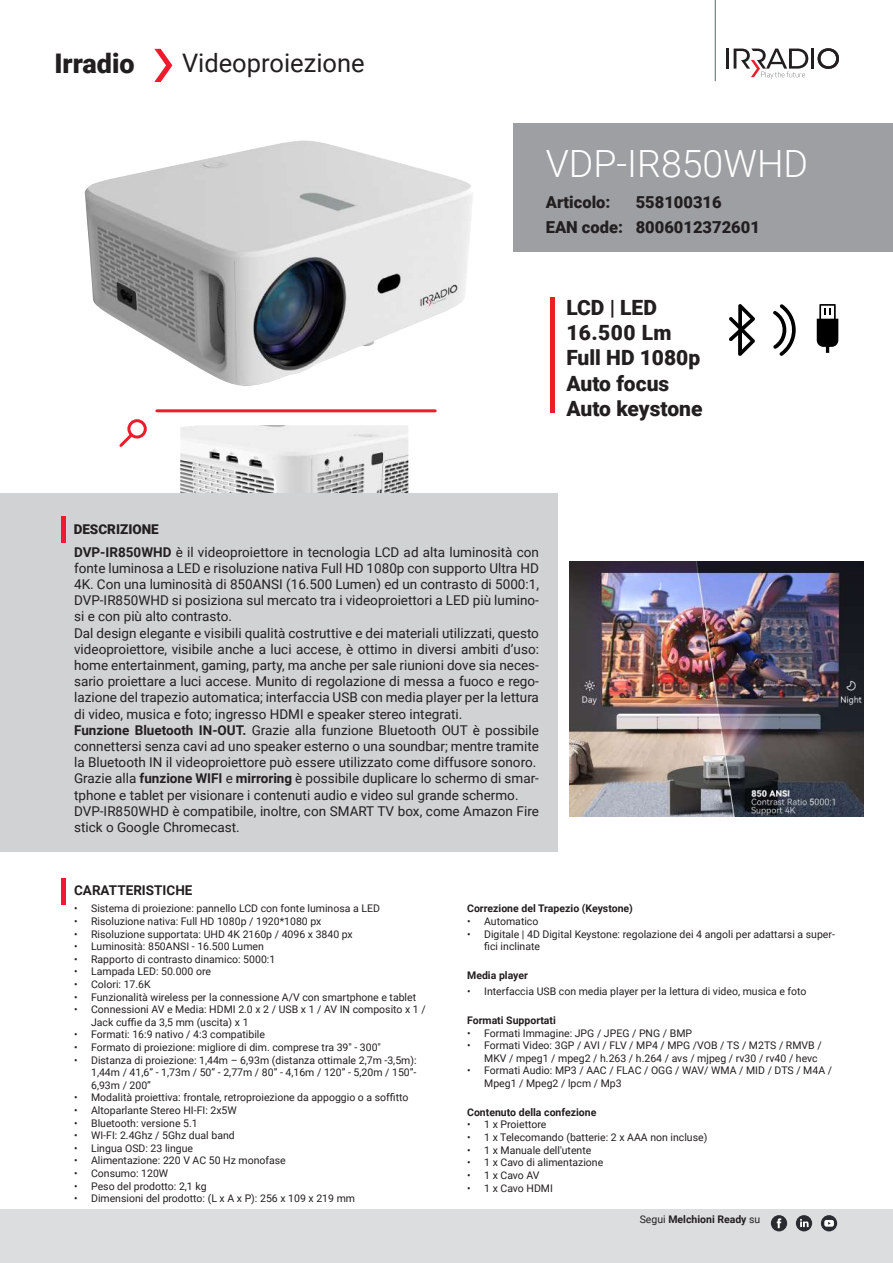
<style>
.page{position:relative;width:893px;height:1263px;background:#fff}
.page>*{position:absolute;margin:0;border:0;box-sizing:border-box;transform-origin:0 0}
.t1{font:300 37.5px "Roboto";color:#fff}
.t2{font:900 27px "Roboto";color:#231f20}
.t3{font:25.5px "Roboto";color:#231f20}
.t4{font:900 21px/25.2px "Roboto";color:#231f20}
.t5{font:900 16.5px "Roboto";color:#231f20}
.t6{font:13.5px/16.2px "Roboto";color:#231f20}
.t7{font:700 13.5px "Roboto";color:#231f20}
.t8{font:900 13.5px "Roboto";color:#231f20}
.t9{font:10.5px/12.6px "Roboto";color:#231f20}
.t10{font:700 10.5px "Roboto";color:#231f20}
.s1{font-weight:700}
.s2{font-weight:400}
</style>
<div class="page">
<div style="left:0;top:1209px;width:893px;height:54px;background:#dcdddf"></div>
<div style="left:771px;top:1215px;width:16px;height:16px;background:#292b30;border-radius:50%"></div>
<svg style="left:777px;top:1218px;width:4px;height:10px"></svg>
<div style="left:821px;top:1215px;width:16px;height:16px;background:#292b30;border-radius:50%"></div>
<svg style="left:824px;top:1220px;width:10px;height:7px"></svg>
<div style="left:796px;top:1215px;width:16px;height:16px;background:#292b30;border-radius:50%"></div>
<svg style="left:800px;top:1219px;width:9px;height:8px"></svg>
<hr style="left:715px;top:0;width:1px;height:81px;background:#5d676b">
<hr style="left:726px;top:49px;width:3px;height:20px;background:#231f20">
<hr style="left:811px;top:49px;width:3px;height:20px;background:#231f20">
<svg style="left:818px;top:48px;width:21px;height:21px"></svg>
<svg style="left:734px;top:49px;width:74px;height:30px"></svg>
<img style="left:569px;top:561px;width:294px;height:255px">
<img style="left:180px;top:425px;width:228px;height:68px">
<div style="left:127px;top:419px;width:20px;height:20px;border:3px solid #ee1b2d;border-radius:50%"></div>
<svg style="left:119px;top:431px;width:16px;height:16px"></svg>
<div style="left:0;top:493px;width:557px;height:359px;background:#d1d2d4"></div>
<hr style="left:62px;top:516px;width:4px;height:26px;background:#ee1b2d">
<hr style="left:62px;top:878px;width:4px;height:26px;background:#ee1b2d">
<img style="left:85px;top:140px;width:388px;height:246px">
<div style="left:513px;top:123px;width:380px;height:129px;background:#9d9fa2"></div>
<hr style="left:551px;top:298px;width:4px;height:115px;background:#ee1b2d">
<svg style="left:729px;top:304px;width:67px;height:52px"></svg>
<svg style="left:817px;top:304px;width:21px;height:49px"></svg>
<svg style="left:154px;top:49px;width:18px;height:33px"></svg>
<hr style="left:157px;top:409px;width:278px;height:3px;background:#ee1b2d">
<h2 class="t2" style="left:54px;top:44px;width:82px">Irradio</h2>
<h3 class="t3" style="left:182px;top:46px;width:184px">Videoproiezione</h3>
<p class="t8" style="left:74px;top:519px;width:87px">DESCRIZIONE</p>
<h1 class="t1" style="left:546px;top:137px;width:264px">VDP-IR850WHD</h1>
<h3 class="t5" style="left:546px;top:191px;width:66px">Articolo:</h3>
<h3 class="t5" style="left:636px;top:191px;width:87px">558100316</h3>
<h3 class="t5" style="left:546px;top:216px;width:216px">EAN code: 8006012372601</h3>
<h3 class="t4" style="left:566px;top:294px;width:138px">LCD | LED<br>16.500 Lm<br>Full HD 1080p<br>Auto focus<br>Auto keystone</h3>
<p class="t6" style="left:74px;top:543px;width:466px"><span class="s1">DVP-IR850WHD</span> è il videoproiettore in tecnologia LCD ad alta luminosità con fonte luminosa a LED e risoluzione nativa Full HD 1080p con supporto Ultra HD 4K. Con una luminosità di 850ANSI (16.500 Lumen) ed un contrasto di 5000:1, DVP-IR850WHD si posiziona sul mercato tra i videoproiettori a LED più lumino&shy;si e con più alto contrasto.<br>Dal design elegante e visibili qualità costruttive e dei materiali utilizzati, questo videoproiettore, visibile anche a luci accese, è ottimo in diversi ambiti d’uso: home entertainment, gaming, party, ma anche per sale riunioni dove sia neces&shy;sario proiettare a luci accese. Munito di regolazione di messa a fuoco e rego&shy;lazione del trapezio automatica; interfaccia USB con media player per la lettura di video, musica e foto; ingresso HDMI e speaker stereo integrati.<br><span class="s1">Funzione Bluetooth IN-OUT.</span> Grazie alla funzione Bluetooth OUT è possibile connettersi senza cavi ad uno speaker esterno o una soundbar; mentre tramite la Bluetooth IN il videoproiettore può essere utilizzato come diffusore sonoro.<br>Grazie alla <span class="s1">funzione WIFI</span> e <span class="s1">mirroring</span> è possibile duplicare lo schermo di smar&shy;tphone e tablet per visionare i contenuti audio e video sul grande schermo.<br>DVP-IR850WHD è compatibile, inoltre, con SMART TV box, come Amazon Fire stick o Google Chromecast.</p>
<p class="t7" style="left:74px;top:881px;width:120px">CARATTERISTICHE</p>
<p class="t9" style="left:74px;top:902px;width:307px">• Sistema di proiezione: pannello LCD con fonte luminosa a LED</p>
<p class="t9" style="left:74px;top:915px;width:249px">• Risoluzione nativa: Full HD 1080p / 1920*1080 px</p>
<p class="t9" style="left:74px;top:927px;width:280px">• Risoluzione supportata: UHD 4K 2160p / 4096 x 3840 px</p>
<p class="t9" style="left:74px;top:940px;width:191px">• Luminosità: 850ANSI - 16.500 Lumen</p>
<p class="t9" style="left:74px;top:952px;width:203px">• Rapporto di contrasto dinamico: 5000:1</p>
<p class="t9" style="left:74px;top:965px;width:138px">• Lampada LED: 50.000 ore</p>
<p class="t9" style="left:74px;top:978px;width:78px">• Colori: 17.6K</p>
<p class="t9" style="left:74px;top:990px;width:344px">• Funzionalità wireless per la connessione A/V con smartphone e tablet</p>
<p class="t9" style="left:91px;top:1003px;width:336px;text-indent:-17px">• Connessioni AV e Media: HDMI 2.0 x 2 / USB x 1 / AV IN composito x 1 /<br>Jack cuffie da 3,5 mm (uscita) x 1</p>
<p class="t9" style="left:74px;top:1028px;width:192px">• Formati: 16:9 nativo / 4:3 compatibile</p>
<p class="t9" style="left:74px;top:1041px;width:308px">• Formato di proiezione: migliore di dim. comprese tra 39" - 300"</p>
<p class="t9" style="left:91px;top:1053px;width:327px;text-align:justify;text-indent:-17px">• Distanza di proiezione: 1,44m – 6,93m (distanza ottimale 2,7m -3,5m):<br>1,44m / 41,6” - 1,73m / 50” - 2,77m / 80” - 4,16m / 120” - 5,20m / 150”- 6,93m / 200”</p>
<p class="t9" style="left:74px;top:1091px;width:336px">• Modalità proiettiva: frontale, retroproiezione da appoggio o a soffitto</p>
<p class="t9" style="left:74px;top:1104px;width:164px">• Altoparlante Stereo HI-FI: 2x5W</p>
<p class="t9" style="left:74px;top:1116px;width:125px">• Bluetooth: versione 5.1</p>
<p class="t9" style="left:74px;top:1129px;width:162px">• WI-FI: 2.4Ghz / 5Ghz dual band</p>
<p class="t9" style="left:74px;top:1141px;width:121px">• Lingua OSD: 23 lingue</p>
<p class="t9" style="left:74px;top:1154px;width:213px">• Alimentazione: 220 V AC 50 Hz monofase</p>
<p class="t9" style="left:74px;top:1167px;width:96px">• Consumo: 120W</p>
<p class="t9" style="left:74px;top:1179px;width:134px">• Peso del prodotto: 2,1 kg</p>
<p class="t9" style="left:74px;top:1192px;width:282px">• Dimensioni del prodotto: (L x A x P): 256 x 109 x 219 mm</p>
<p class="t10" style="left:467px;top:901px;width:167px">Correzione del Trapezio (Keystone)</p>
<p class="t9" style="left:467px;top:915px;width:73px">• Automatico</p>
<p class="t9" style="left:484px;top:927px;width:352px;text-indent:-17px">• Digitale | 4D Digital Keystone: regolazione dei 4 angoli per adattarsi a super&shy;fici inclinate</p>
<p class="t10" style="left:467px;top:968px;width:62px">Media player</p>
<p class="t9" style="left:467px;top:985px;width:341px">• Interfaccia USB con media player per la lettura di video, musica e foto</p>
<p class="t10" style="left:467px;top:1013px;width:90px">Formati Supportati</p>
<p class="t9" style="left:467px;top:1026px;width:226px">• Formati Immagine: JPG / JPEG / PNG / BMP</p>
<p class="t9" style="left:484px;top:1039px;width:339px;text-indent:-17px">• Formati Video: 3GP / AVI / FLV / MP4 / MPG /VOB / TS / M2TS / RMVB /<br>MKV / mpeg1 / mpeg2 / h.263 / h.264 / avs / mjpeg / rv30 / rv40 / hevc</p>
<p class="t9" style="left:484px;top:1064px;width:349px;text-indent:-17px">• Formati Audio: MP3 / AAC / FLAC / OGG / WAV/ WMA / MID / DTS / M4A /<br>Mpeg1 / Mpeg2 / lpcm / Mp3</p>
<p class="t10" style="left:467px;top:1105px;width:131px">Contenuto della confezione</p>
<p class="t9" style="left:467px;top:1118px;width:81px">• 1 x Proiettore</p>
<p class="t9" style="left:467px;top:1131px;width:242px">• 1 x Telecomando (batterie: 2 x AAA non incluse)</p>
<p class="t9" style="left:467px;top:1143px;width:126px">• 1 x Manuale dell'utente</p>
<p class="t9" style="left:467px;top:1156px;width:138px">• 1 x Cavo di alimentazione</p>
<p class="t9" style="left:467px;top:1168px;width:74px">• 1 x Cavo AV</p>
<p class="t9" style="left:467px;top:1181px;width:87px">• 1 x Cavo HDMI</p>
<p class="t10" style="left:640px;top:1212px;width:122px"><span class="s2">Segui</span> Melchioni Ready <span class="s2">su</span></p>
</div>
